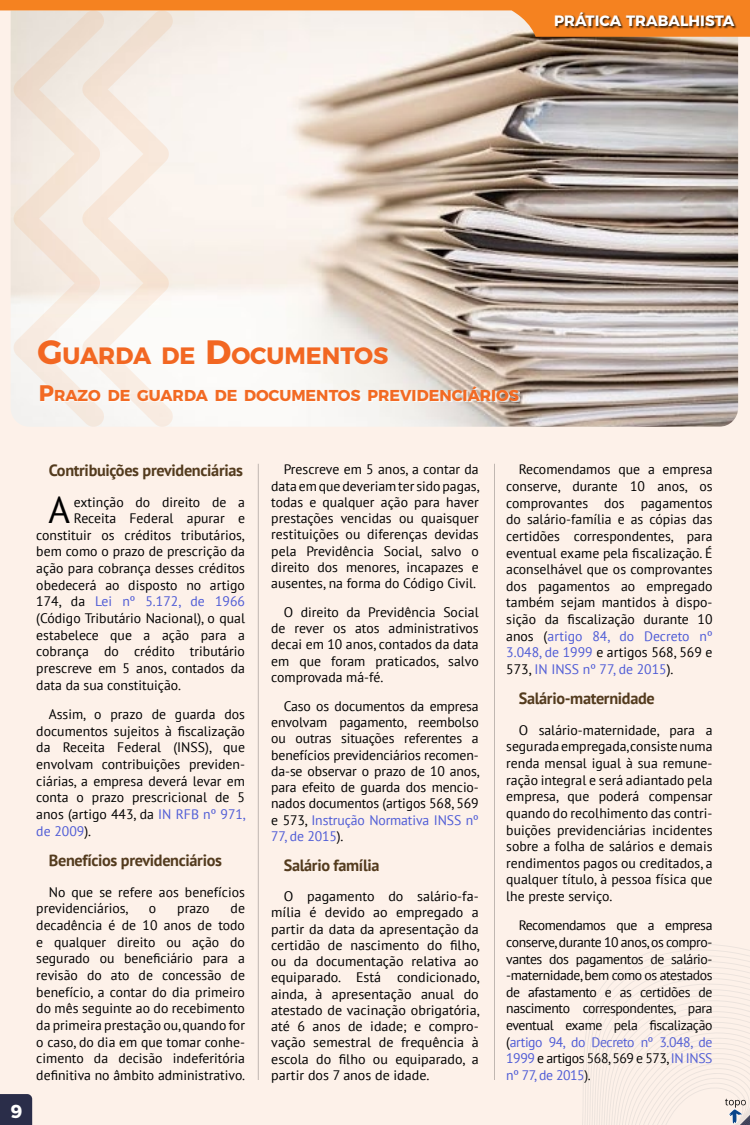
<style>
.page{position:relative;width:750px;height:1125px;background:#fff}
.page>*{position:absolute;margin:0;border:0;box-sizing:border-box;transform-origin:0 0}
.t1{font:37px "PT Sans";color:#000}
.t2{font:700 23.62px "Montserrat";color:#f26722}
.t3{font:700 18.75px "Montserrat";color:#fff}
.t4{font:700 16.25px "PT Sans";letter-spacing:-.02em;color:#533b1e}
.t5{font:700 15.75px "Montserrat";color:#f26a23}
.t6{font:700 15px "Montserrat";color:#fff}
.t7{font:13.75px/16.6px "PT Sans";color:#000;text-align:justify}
.t8{font:13.75px "PT Sans";color:#4f5cd6}
.s1{font-size:33.75px}
.s2{font-size:22.5px}
.s3{color:#000}
.s4{color:#4f5cd6}
</style>
<div class="page">
<div style="left:0;top:1px;width:750px;height:1124px;background:#fdf1e9"></div>
<img style="left:11px;top:37px;width:727px;height:390px">
<svg style="left:0;top:1094px;width:32px;height:31px"></svg>
<svg style="left:13px;top:37px;width:161px;height:390px"></svg>
<svg style="left:0;top:0;width:750px;height:37px"></svg>
<div style="left:556px;top:12px;width:181px;height:18px;background:#000;opacity:.75"></div>
<div style="left:41px;top:386px;width:479px;height:16px;background:#fff;opacity:.75"></div>
<hr style="left:258px;top:464px;width:1px;height:616px;background:#000">
<hr style="left:494px;top:464px;width:1px;height:616px;background:#000">
<svg style="left:494px;top:941px;width:256px;height:184px"></svg>
<p class="t6" style="left:554px;top:9px;width:182px">PRÁTICA TRABALHISTA</p>
<h2 class="t2" style="left:38px;top:336px;width:352px"><span class="s1">G</span>UARDA DE <span class="s1">D</span>OCUMENTOS</h2>
<p class="t5" style="left:39px;top:382px;width:482px"><span class="s2">P</span>RAZO DE GUARDA DE DOCUMENTOS PREVIDENCIÁRIOS</p>
<h3 class="t3" style="left:11px;top:1096px;width:13px">9</h3>
<p class="t4" style="left:49px;top:460px;width:196px">Contribuições previdenciárias</p>
<h1 class="t1" style="left:49px;top:486px;width:23px">A</h1>
<p class="t7" style="left:74px;top:493px;width:173px">extinção do direito de a</p>
<p class="t7" style="left:74px;top:509px;width:173px">Receita Federal apurar e</p>
<p class="t7" style="left:36px;top:526px;width:210px">constituir os créditos tributários,</p>
<p class="t7" style="left:36px;top:543px;width:210px">bem como o prazo de prescrição da</p>
<p class="t7" style="left:36px;top:560px;width:210px">ação para cobrança desses créditos</p>
<p class="t7" style="left:36px;top:576px;width:210px">obedecerá ao disposto no artigo</p>
<p class="t8" style="left:36px;top:593px;width:210px"><span class="s3">174, da</span> Lei nº 5.172, de 1966</p>
<p class="t7" style="left:36px;top:610px;width:210px">(Código Tributário Nacional), o qual</p>
<p class="t7" style="left:36px;top:626px;width:210px">estabelece que a ação para a</p>
<p class="t7" style="left:36px;top:643px;width:210px">cobrança do crédito tributário</p>
<p class="t7" style="left:36px;top:660px;width:210px">prescreve em 5 anos, contados da</p>
<p class="t7" style="left:36px;top:676px;width:146px">data da sua constituição.</p>
<p class="t7" style="left:36px;top:705px;width:211px;text-indent:12px">Assim, o prazo de guarda dos documentos sujeitos à fiscalização da Receita Federal (INSS), que envolvam contribuições previden&shy;ciárias, a empresa deverá levar em conta o prazo prescricional de 5 anos (artigo 443, da <span class="s4">IN RFB nº 971, de 2009</span>).</p>
<p class="t4" style="left:49px;top:850px;width:175px">Benefícios previdenciários</p>
<p class="t7" style="left:36px;top:883px;width:210px;text-indent:12px">No que se refere aos benefícios previdenciários,</p>
<p class="t7" style="left:36px;top:900px;width:210px;text-indent:194px">de decadência é de 10 anos de todo e qualquer direito ou ação do segurado ou beneficiário para a revisão do ato de concessão de benefício, a contar do dia primeiro do mês seguinte ao do recebimento da primeira prestação ou, quando for o caso, do dia em que tomar conhe&shy;cimento da decisão indeferitória definitiva no âmbito administrativo.</p>
<p class="t7" style="left:149px;top:900px;width:9px">o</p>
<p class="t7" style="left:177px;top:900px;width:34px">prazo</p>
<p class="t7" style="left:271px;top:461px;width:210px;line-height:16.2px;text-indent:12px">Prescreve em 5 anos, a contar da data em que deveriam ter sido pagas, todas e qualquer ação para haver prestações vencidas ou quaisquer restituições ou diferenças devidas pela Previdência Social, salvo o direito dos menores, incapazes e ausentes, na forma do Código Civil.</p>
<p class="t7" style="left:271px;top:604px;width:209px;line-height:16.2px;text-indent:12px">O direito da Previdência Social de rever os atos administrativos decai em 10 anos, contados da data em que foram praticados, salvo comprovada má-fé.</p>
<p class="t7" style="left:271px;top:698px;width:210px;line-height:16.2px;text-indent:12px">Caso os documentos da empresa envolvam pagamento, reembolso ou outras situações referentes a benefícios previdenciários recomen&shy;da-se observar o prazo de 10 anos, para efeito de guarda dos mencio&shy;nados documentos (artigos 568, 569 e 573, <span class="s4">Instrução Normativa INSS nº 77, de 2015</span>).</p>
<p class="t4" style="left:284px;top:855px;width:97px">Salário família</p>
<p class="t7" style="left:271px;top:888px;width:210px;line-height:16.2px;text-indent:12px">O pagamento do salário-fa&shy;mília é devido ao empregado a partir da data da apresentação da certidão de nascimento do filho, ou da documentação relativa ao equiparado. Está condicionado, ainda, à apresentação anual do atestado de vacinação obrigatória, até 6 anos de idade; e compro&shy;vação semestral de frequência à escola do filho ou equiparado, a partir dos 7 anos de idade.</p>
<p class="t7" style="left:506px;top:461px;width:208px;text-indent:12px">Recomendamos que a empresa conserve, durante 10 anos, os comprovantes dos pagamentos do salário-família e as cópias das certidões correspondentes, para eventual exame pela fiscalização. É aconselhável que os comprovantes dos pagamentos ao empregado também sejam mantidos à dispo&shy;sição da fiscalização durante 10 anos (<span class="s4">artigo 84, do Decreto nº 3.048, de 1999</span> e artigos 568, 569 e 573, <span class="s4">IN INSS nº 77, de 2015</span>).</p>
<p class="t4" style="left:519px;top:688px;width:138px">Salário-maternidade</p>
<p class="t7" style="left:506px;top:721px;width:208px;text-indent:12px">O salário-maternidade, para a segurada empregada, consiste numa renda mensal igual à sua remune&shy;ração integral e será adiantado pela empresa, que poderá compensar quando do recolhimento das contri&shy;buições previdenciárias incidentes sobre a folha de salários e demais rendimentos pagos ou creditados, a qualquer título, à pessoa física que lhe preste serviço.</p>
<p class="t7" style="left:506px;top:917px;width:208px;text-indent:12px">Recomendamos que a empresa conserve, durante 10 anos, os compro&shy;vantes dos pagamentos de salário--maternidade, bem como os atestados de afastamento e as certidões de nascimento correspondentes, para eventual exame pela fiscalização (<span class="s4">artigo 94, do Decreto nº 3.048, de 1999</span> e artigos 568, 569 e 573, <span class="s4">IN INSS nº 77, de 2015</span>).</p>
</div>
